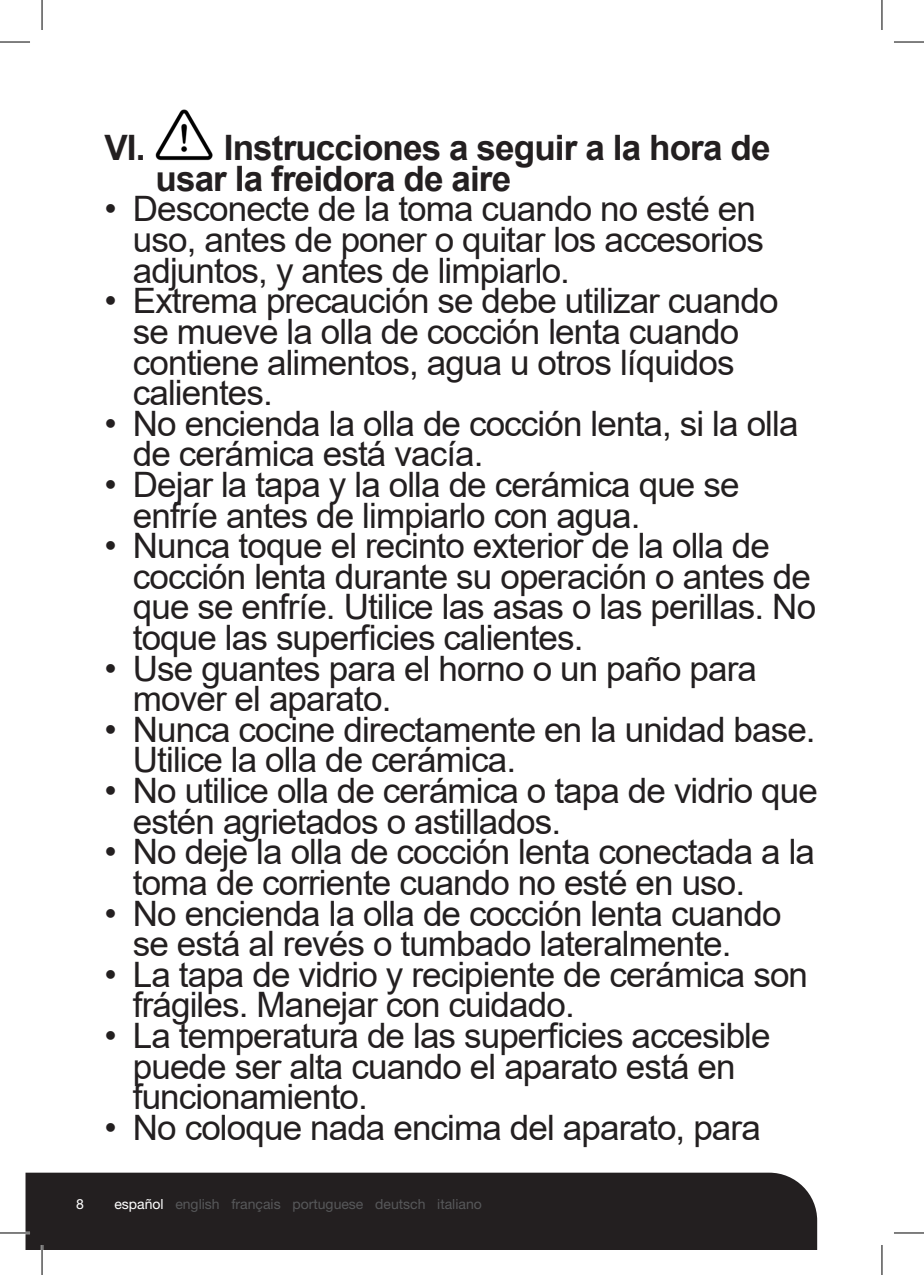
<style>
.page{position:relative;width:924px;height:1275px;background:#fff}
.page>*{position:absolute;margin:0;border:0;box-sizing:border-box;transform-origin:0 0}
.importante{font:35px/30.6px "Arial";letter-spacing:-.025em;color:#231f20}
.importante-2{font:700 35px/30.6px "Arial";letter-spacing:-.025em;color:#231f20}
.t1{font:14px "Helvetica Neue LT Std";color:#57585a}
.t2{font:14px "Helvetica Neue LT Std";color:#fff}
.s1{color:#fff}
</style>
<div class="page">
<div style="left:25px;top:1172px;width:791px;height:78px;background:#231f20"></div>
<img style="left:155px;top:109px;width:58px;height:52px">
<hr style="left:0;top:1231px;width:30px;height:3px;background:#fff">
<hr style="left:41px;top:1245px;width:2px;height:30px;background:#fff">
<hr style="left:0;top:42px;width:30px;height:1px;background:#000">
<hr style="left:893px;top:42px;width:30px;height:1px;background:#000">
<hr style="left:0;top:1232px;width:30px;height:1px;background:#000">
<hr style="left:893px;top:1232px;width:30px;height:1px;background:#000">
<hr style="left:42px;top:0;width:1px;height:30px;background:#000">
<hr style="left:42px;top:1245px;width:1px;height:30px;background:#000">
<hr style="left:881px;top:0;width:1px;height:30px;background:#000">
<hr style="left:881px;top:1245px;width:1px;height:30px;background:#000">
<p class="importante-2" style="left:155px;top:133px;width:616px;text-indent:-51px">VI. Instrucciones a seguir a la hora de usar la freidora de aire</p>
<p class="importante" style="left:133px;top:194px;width:632px;text-indent:-28px">• Desconecte de la toma cuando no esté en uso, antes de poner o quitar los accesorios adjuntos, y antes de limpiarlo.</p>
<p class="importante" style="left:133px;top:285px;width:646px;text-indent:-28px">• Extrema precaución se debe utilizar cuando se mueve la olla de cocción lenta cuando contiene alimentos, agua u otros líquidos calientes.</p>
<p class="importante" style="left:133px;top:408px;width:667px;text-indent:-28px">• No encienda la olla de cocción lenta, si la olla de cerámica está vacía.</p>
<p class="importante" style="left:133px;top:469px;width:608px;text-indent:-28px">• Dejar la tapa y la olla de cerámica que se enfríe antes de limpiarlo con agua.</p>
<p class="importante" style="left:133px;top:530px;width:684px;text-indent:-28px">• Nunca toque el recinto exterior de la olla de cocción lenta durante su operación o antes de que se enfríe. Utilice las asas o las perillas. No toque las superficies calientes.</p>
<p class="importante" style="left:133px;top:653px;width:625px;text-indent:-28px">• Use guantes para el horno o un paño para mover el aparato.</p>
<p class="importante" style="left:133px;top:714px;width:684px;text-indent:-28px">• Nunca cocine directamente en la unidad base.<br>Utilice la olla de cerámica.</p>
<p class="importante" style="left:133px;top:775px;width:686px;text-indent:-28px">• No utilice olla de cerámica o tapa de vidrio que estén agrietados o astillados.</p>
<p class="importante" style="left:133px;top:836px;width:683px;text-indent:-28px">• No deje la olla de cocción lenta conectada a la toma de corriente cuando no esté en uso.</p>
<p class="importante" style="left:133px;top:897px;width:650px;text-indent:-28px">• No encienda la olla de cocción lenta cuando se está al revés o tumbado lateralmente.</p>
<p class="importante" style="left:133px;top:959px;width:676px;text-indent:-28px">• La tapa de vidrio y recipiente de cerámica son frágiles. Manejar con cuidado.</p>
<p class="importante" style="left:133px;top:1020px;width:639px;text-indent:-28px">• La temperatura de las superficies accesible puede ser alta cuando el aparato está en funcionamiento.</p>
<p class="importante" style="left:104px;top:1112px;width:657px">• No coloque nada encima del aparato, para</p>
<p class="t2" style="left:76px;top:1195px;width:9px">8</p>
<p class="t1" style="left:114px;top:1195px;width:369px"><span class="s1">español</span> english français portuguese deutsch italiano</p>
</div>
